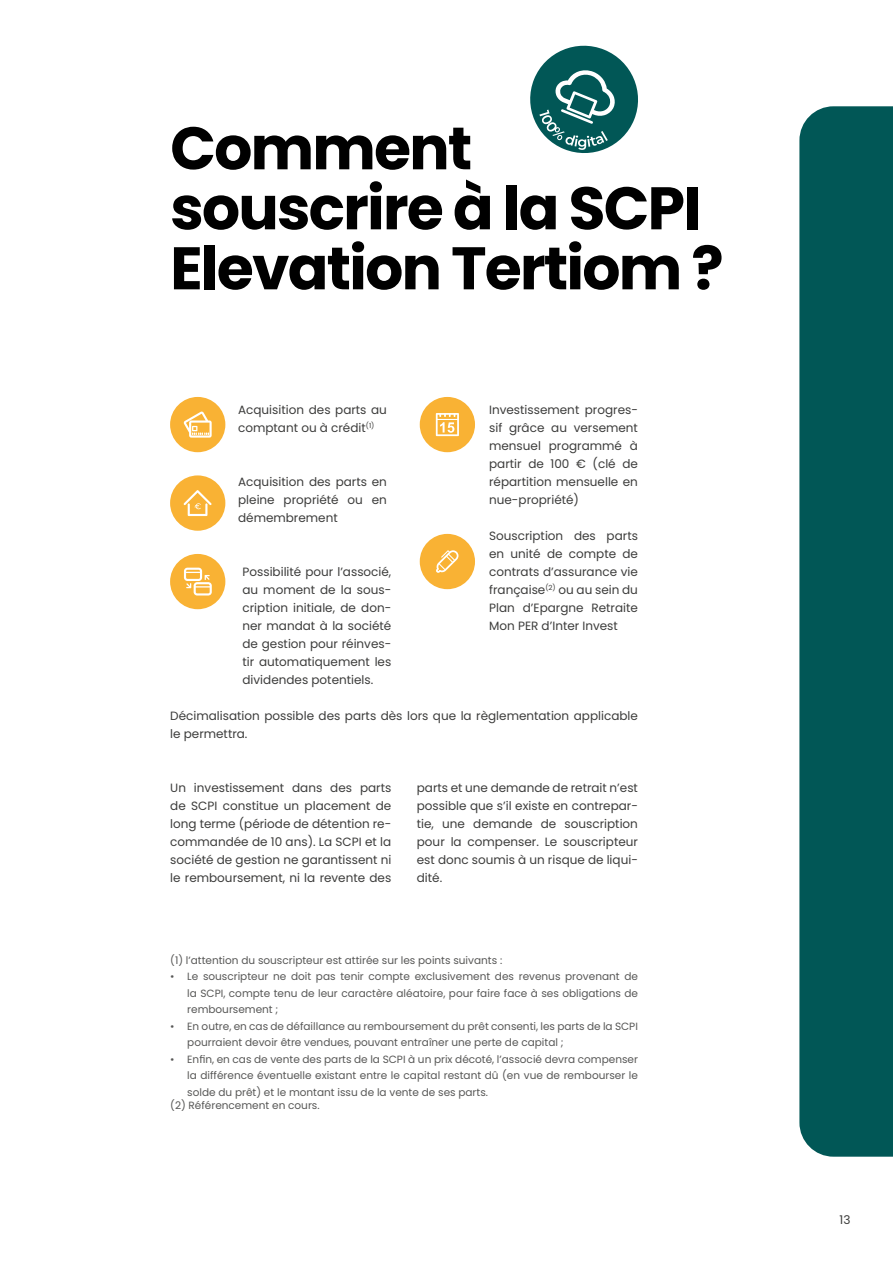
<style>
.page{position:relative;width:893px;height:1263px;background:#fff}
.page>*{position:absolute;margin:0;border:0;box-sizing:border-box;transform-origin:0 0}
.t1{font:700 60px/60px "Poppins";letter-spacing:-.03em;color:#000}
.t2{font:12px/18px "Poppins";color:#3c3c3b;text-align:justify}
.t3{font:10.5px/16.5px "Poppins";color:#575756;text-align:justify}
</style>
<div class="page">
<div style="left:420px;top:534px;width:55px;height:55px;background:#f9b234;border-radius:50%"></div>
<svg style="left:436px;top:550px;width:22px;height:23px"></svg>
<div style="left:170px;top:397px;width:55px;height:55px;background:#f9b234;border-radius:50%"></div>
<svg style="left:184px;top:411px;width:28px;height:27px"></svg>
<div style="left:170px;top:475px;width:55px;height:56px;background:#f9b234;border-radius:50%"></div>
<svg style="left:184px;top:490px;width:28px;height:26px"></svg>
<div style="left:170px;top:554px;width:55px;height:55px;background:#f9b234;border-radius:50%"></div>
<svg style="left:184px;top:568px;width:28px;height:27px"></svg>
<div style="left:420px;top:397px;width:55px;height:55px;background:#f9b234;border-radius:50%"></div>
<svg style="left:436px;top:413px;width:23px;height:23px"></svg>
<svg style="left:530px;top:45px;width:108px;height:108px"></svg>
<div style="left:799px;top:106px;width:94px;height:1051px;background:#015756"></div>
<h1 class="t1" style="left:170px;top:119px;width:555px">Comment souscrire à la SCPI<br>Elevation Tertiom ?</h1>
<p class="t2" style="left:238px;top:401px;width:150px">Acquisition des parts au comptant ou à crédit<sup>(1)</sup></p>
<p class="t2" style="left:238px;top:473px;width:150px">Acquisition des parts en pleine propriété ou en démembrement</p>
<p class="t2" style="left:243px;top:563px;width:150px">Possibilité pour l’associé, au moment de la sous&shy;cription initiale, de don&shy;ner mandat à la société de gestion pour réinves&shy;tir automatiquement les dividendes potentiels.</p>
<p class="t2" style="left:489px;top:401px;width:150px">Investissement progres&shy;sif grâce au versement mensuel programmé à partir de 100 € (clé de répartition mensuelle en nue-propriété)</p>
<p class="t2" style="left:489px;top:527px;width:150px">Souscription des parts en unité de compte de contrats d’assurance vie française<sup>(2)</sup> ou au sein du Plan d’Epargne Retraite Mon PER d’Inter Invest</p>
<p class="t2" style="left:170px;top:707px;width:469px">Décimalisation possible des parts dès lors que la règlementation applicable le permettra.</p>
<p class="t2" style="left:170px;top:779px;width:223px">Un investissement dans des parts de SCPI constitue un placement de long terme (période de détention re&shy;commandée de 10 ans). La SCPI et la société de gestion ne garantissent ni le remboursement, ni la revente des</p>
<p class="t2" style="left:417px;top:779px;width:223px">parts et une demande de retrait n’est possible que s’il existe en contrepar&shy;tie, une demande de souscription pour la compenser. Le souscripteur est donc soumis à un risque de liqui&shy;dité.</p>
<p class="t3" style="left:170px;top:952px;width:334px">(1) l’attention du souscripteur est attirée sur les points suivants :</p>
<p class="t3" style="left:187px;top:968px;width:452px;text-indent:-17px">• Le souscripteur ne doit pas tenir compte exclusivement des revenus provenant de la SCPI, compte tenu de leur caractère aléatoire, pour faire face à ses obligations de remboursement ;</p>
<p class="t3" style="left:187px;top:1018px;width:452px;text-indent:-17px">• En outre, en cas de défaillance au remboursement du prêt consenti, les parts de la SCPI pourraient devoir être vendues, pouvant entraîner une perte de capital ;</p>
<p class="t3" style="left:187px;top:1051px;width:452px;text-indent:-17px">• Enfin, en cas de vente des parts de la SCPI à un prix décoté, l’associé devra compenser la différence éventuelle existant entre le capital restant dû (en vue de rembourser le solde du prêt) et le montant issu de la vente de ses parts.</p>
<p class="t3" style="left:170px;top:1097px;width:151px">(2) Référencement en cours.</p>
<p class="t2" style="left:839px;top:1211px;width:12px">13</p>
</div>
